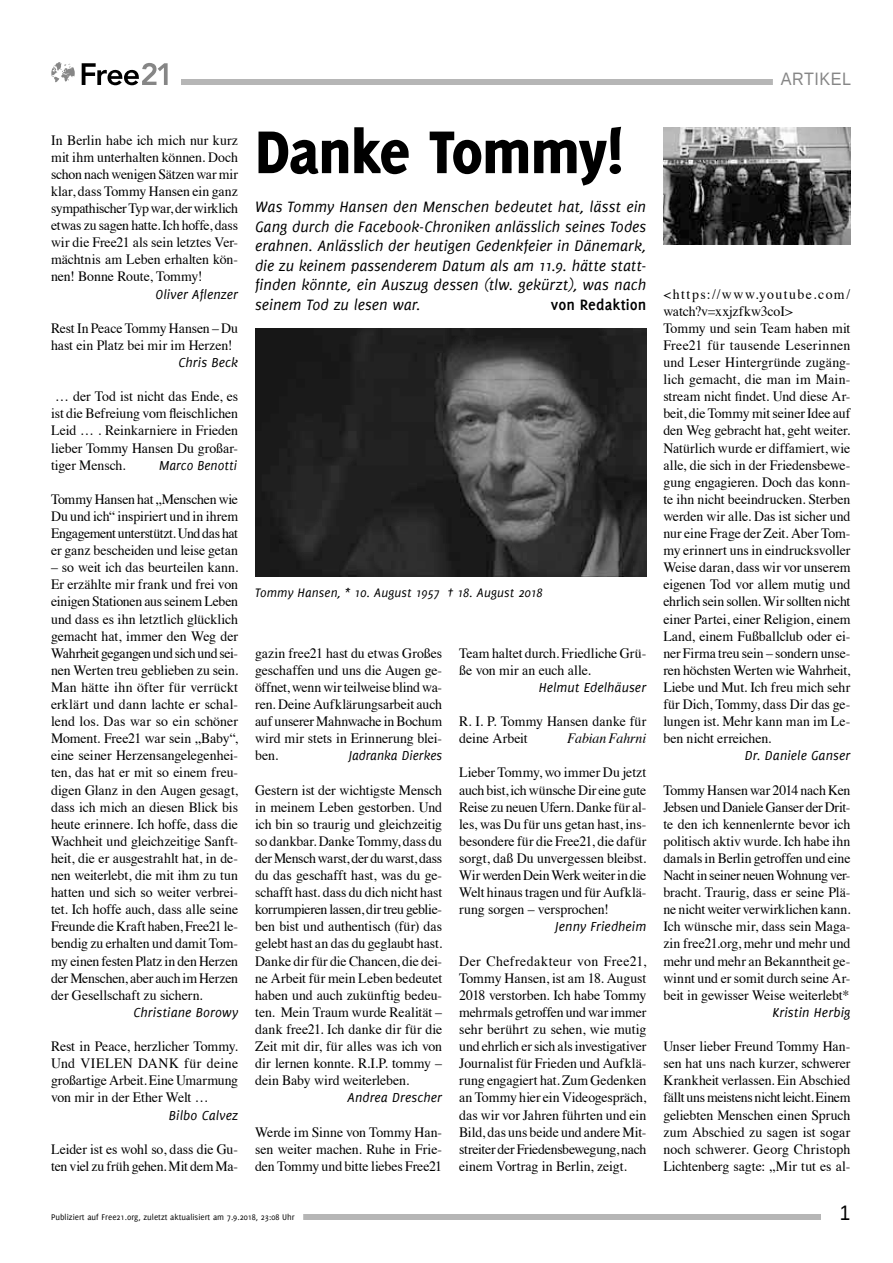
<style>
.page{position:relative;width:893px;height:1263px;background:#fff}
.page>*{position:absolute;margin:0;border:0;box-sizing:border-box;transform-origin:0 0}
.t1{font:800 66px "Delicious";letter-spacing:-.015em;color:#000}
.t2{font:21px "Liberation Sans";color:#000;scale:.9 1}
.t3{font:18px "Liberation Sans";letter-spacing:.03em;color:#868686;scale:.9 1}
.t4{font:italic 16.5px/19.5px "Delicious";letter-spacing:.005em;color:#000;text-align:justify}
.t5{font:700 16.5px "Delicious";color:#000}
.t6{font:14.25px/17.1px "Times";letter-spacing:-.005em;color:#000;text-align:justify}
.t7{font:italic 14.25px "Delicious";letter-spacing:.005em;color:#000}
.t8{font:italic 14.25px "Times";letter-spacing:-.005em;color:#000}
.t9{font:italic 13.5px "Delicious";letter-spacing:.01em;color:#000}
.t10{font:9px "Delicious";color:#000}
</style>
<div class="page">
<div style="left:181px;top:79px;width:669px;height:6px;background:#b6b6b6"></div>
<div style="left:55px;top:1214px;width:766px;height:6px;background:#b6b6b6"></div>
<div style="left:43px;top:1211px;width:260px;height:12px;background:#fff"></div>
<div style="left:773px;top:74px;width:86px;height:15px;background:#fff"></div>
<svg style="left:82px;top:63px;width:86px;height:22px"></svg>
<svg style="left:51px;top:62px;width:24px;height:20px"></svg>
<img style="left:255px;top:329px;width:391px;height:247px">
<img style="left:663px;top:128px;width:187px;height:116px">
<p class="t6" style="left:51px;top:130px;width:189px">In Berlin habe ich mich nur kurz mit ihm unterhalten können. Doch schon nach wenigen Sätzen war mir klar, dass Tommy Hansen ein ganz sympathischer Typ war, der wirklich etwas zu sagen hatte. Ich hoffe, dass wir die Free21 als sein letztes Ver&shy;mächtnis am Leben erhalten kön&shy;nen! Bonne Route, Tommy!</p>
<p class="t7" style="left:156px;top:286px;width:84px">Oliver Aflenzer</p>
<p class="t6" style="left:51px;top:318px;width:189px">Rest In Peace Tommy Hansen – Du hast ein Platz bei mir im Herzen!</p>
<p class="t7" style="left:178px;top:354px;width:61px">Chris Beck</p>
<p class="t6" style="left:51px;top:387px;width:189px">… der Tod ist nicht das Ende, es ist die Befreiung vom fleischlichen Leid … . Reinkarniere in Frieden lieber Tommy Hansen Du großar&shy;tiger Mensch.</p>
<p class="t7" style="left:159px;top:457px;width:80px">Marco Benotti</p>
<p class="t6" style="left:51px;top:489px;width:189px">Tommy Hansen hat „Menschen wie Du und ich“ inspiriert und in ihrem Engagement unterstützt. Und das hat er ganz bescheiden und leise getan</p>
<p class="t6" style="left:51px;top:558px;width:189px">– so weit ich das beurteilen kann.<br>Er erzählte mir frank und frei von einigen Stationen aus seinem Leben und dass es ihn letztlich glücklich gemacht hat, immer den Weg der Wahrheit gegangen und sich und sei&shy;nen Werten treu geblieben zu sein.<br>Man hätte ihn öfter für verrückt erklärt und dann lachte er schal&shy;lend los. Das war so ein schöner Moment. Free21 war sein „Baby“, eine seiner Herzensangelegenhei&shy;ten, das hat er mit so einem freu&shy;digen Glanz in den Augen gesagt, dass ich mich an diesen Blick bis heute erinnere. Ich hoffe, dass die Wachheit und gleichzeitige Sanft&shy;heit, die er ausgestrahlt hat, in de&shy;nen weiterlebt, die mit ihm zu tun hatten und sich so weiter verbrei&shy;tet. Ich hoffe auch, dass alle seine Freunde die Kraft haben, Free21 le&shy;bendig zu erhalten und damit Tom&shy;my einen festen Platz in den Herzen der Menschen, aber auch im Herzen der Gesellschaft zu sichern.</p>
<p class="t7" style="left:133px;top:1004px;width:106px">Christiane Borowy</p>
<p class="t6" style="left:51px;top:1036px;width:189px">Rest in Peace, herzlicher Tommy.<br>Und VIELEN DANK für deine großartige Arbeit. Eine Umarmung von mir in der Ether Welt …</p>
<p class="t7" style="left:169px;top:1107px;width:71px">Bilbo Calvez</p>
<p class="t6" style="left:51px;top:1139px;width:189px">Leider ist es wohl so, dass die Gu&shy;ten viel zu früh gehen. Mit dem Ma-</p>
<h1 class="t1" style="left:255px;top:113px;width:369px">Danke Tommy!</h1>
<p class="t4" style="left:255px;top:197px;width:393px">Was Tommy Hansen den Menschen bedeutet hat, lässt ein Gang durch die Facebook-Chroniken anlässlich seines Todes erahnen. Anlässlich der heutigen Gedenkfeier in Dänemark, die zu keinem passenderem Datum als am 11.9. hätte statt&shy;finden könnte, ein Auszug dessen (tlw. gekürzt), was nach seinem Tod zu lesen war.</p>
<p class="t5" style="left:551px;top:295px;width:97px">von Redaktion</p>
<p class="t9" style="left:255px;top:585px;width:289px">Tommy Hansen, * 10. August 1957 † 18. August 2018</p>
<p class="t6" style="left:255px;top:643px;width:189px">gazin free21 hast du etwas Großes geschaffen und uns die Augen ge&shy;öffnet, wenn wir teilweise blind wa&shy;ren. Deine Aufklärungsarbeit auch auf unserer Mahnwache in Bochum wird mir stets in Erinnerung blei&shy;ben.</p>
<p class="t7" style="left:349px;top:748px;width:95px">Jadranka Dierkes</p>
<p class="t6" style="left:255px;top:780px;width:189px">Gestern ist der wichtigste Mensch in meinem Leben gestorben. Und ich bin so traurig und gleichzeitig so dankbar. Danke Tommy, dass du der Mensch warst, der du warst, dass du das geschafft hast, was du ge&shy;schafft hast. dass du dich nicht hast korrumpieren lassen, dir treu geblie&shy;ben bist und authentisch (für) das gelebt hast an das du geglaubt hast.<br>Danke dir für die Chancen, die dei&shy;ne Arbeit für mein Leben bedeutet haben und auch zukünftig bedeu&shy;ten. Mein Traum wurde Realität – dank free21. Ich danke dir für die Zeit mit dir, für alles was ich von dir lernen konnte. R.I.P. tommy – dein Baby wird weiterleben.</p>
<p class="t7" style="left:348px;top:1090px;width:96px">Andrea Drescher</p>
<p class="t6" style="left:255px;top:1122px;width:189px">Werde im Sinne von Tommy Han&shy;sen weiter machen. Ruhe in Frie&shy;den Tommy und bitte liebes Free21</p>
<p class="t6" style="left:459px;top:643px;width:189px">Team haltet durch. Friedliche Grü&shy;ße von mir an euch alle.</p>
<p class="t7" style="left:539px;top:679px;width:109px">Helmut Edelhäuser</p>
<p class="t6" style="left:459px;top:712px;width:189px">R. I. P. Tommy Hansen danke für deine Arbeit</p>
<p class="t8" style="left:567px;top:726px;width:81px">Fabian Fahrni</p>
<p class="t6" style="left:459px;top:763px;width:189px">Lieber Tommy, wo immer Du jetzt auch bist, ich wünsche Dir eine gute Reise zu neuen Ufern. Danke für al&shy;les, was Du für uns getan hast, ins&shy;besondere für die Free21, die dafür sorgt, daß Du unvergessen bleibst.<br>Wir werden Dein Werk weiter in die Welt hinaus tragen und für Aufklä&shy;rung sorgen – versprochen!</p>
<p class="t7" style="left:555px;top:919px;width:93px">Jenny Friedheim</p>
<p class="t6" style="left:459px;top:951px;width:189px">Der Chefredakteur von Free21, Tommy Hansen, ist am 18. August 2018 verstorben. Ich habe Tommy mehrmals getroffen und war immer sehr berührt zu sehen, wie mutig und ehrlich er sich als investigativer Journalist für Frieden und Aufklä&shy;rung engagiert hat. Zum Gedenken an Tommy hier ein Videogespräch, das wir vor Jahren führten und ein Bild, das uns beide und andere Mit&shy;streiter der Friedensbewegung, nach einem Vortrag in Berlin, zeigt.</p>
<p class="t3" style="left:781px;top:69px;width:79px">ARTIKEL</p>
<p class="t6" style="left:663px;top:284px;width:189px;text-align:left">&lt;https://www.youtube.com/ watch?v=xxjzfkw3coI&gt;<br>Tommy und sein Team haben mit<br>Free21 für tausende Leserinnen und Leser Hintergründe zugäng&shy;lich gemacht, die man im Main&shy;stream nicht findet. Und diese Ar&shy;beit, die Tommy mit seiner Idee auf den Weg gebracht hat, geht weiter.<br>Natürlich wurde er diffamiert, wie alle, die sich in der Friedensbewe&shy;gung engagieren. Doch das konn&shy;te ihn nicht beeindrucken. Sterben werden wir alle. Das ist sicher und nur eine Frage der Zeit. Aber Tom&shy;my erinnert uns in eindrucksvoller<br>Weise daran, dass wir vor unserem eigenen Tod vor allem mutig und ehrlich sein sollen. Wir sollten nicht einer Partei, einer Religion, einem<br>Land, einem Fußballclub oder ei&shy;ner Firma treu sein – sondern unse&shy;ren höchsten Werten wie Wahrheit,<br>Liebe und Mut. Ich freu mich sehr für Dich, Tommy, dass Dir das ge&shy;lungen ist. Mehr kann man im Le&shy;ben nicht erreichen.</p>
<p class="t7" style="left:745px;top:748px;width:107px">Dr. Daniele Ganser</p>
<p class="t6" style="left:663px;top:780px;width:189px">Tommy Hansen war 2014 nach Ken Jebsen und Daniele Ganser der Drit&shy;te den ich kennenlernte bevor ich politisch aktiv wurde. Ich habe ihn damals in Berlin getroffen und eine Nacht in seiner neuen Wohnung ver&shy;bracht. Traurig, dass er seine Plä&shy;ne nicht weiter verwirklichen kann.<br>Ich wünsche mir, dass sein Maga&shy;zin free21.org, mehr und mehr und mehr und mehr an Bekanntheit ge&shy;winnt und er somit durch seine Ar&shy;beit in gewisser Weise weiterlebt*</p>
<p class="t7" style="left:772px;top:1004px;width:79px">Kristin Herbig</p>
<p class="t6" style="left:663px;top:1036px;width:189px">Unser lieber Freund Tommy Han&shy;sen hat uns nach kurzer, schwerer Krankheit verlassen. Ein Abschied fällt uns meistens nicht leicht. Einem geliebten Menschen einen Spruch zum Abschied zu sagen ist sogar noch schwerer. Georg Christoph Lichtenberg sagte: „Mir tut es al-</p>
<p class="t10" style="left:51px;top:1211px;width:245px">Publiziert auf Free21.org, zuletzt aktualisiert am 7.9.2018, 23:08 Uhr</p>
<h2 class="t2" style="left:840px;top:1201px;width:13px">1</h2>
</div>
